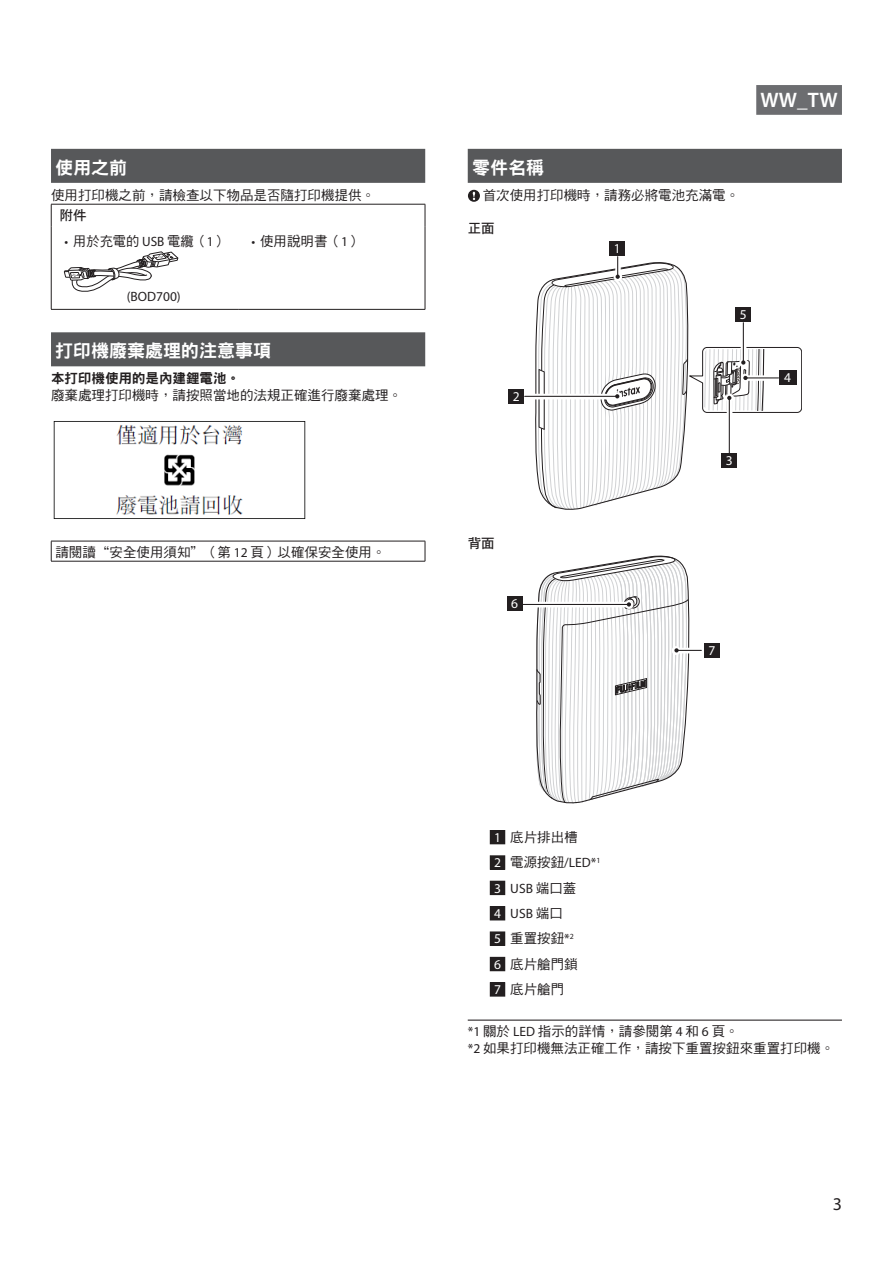
<style>
.page{position:relative;width:893px;height:1263px;background:#fff}
.page>*{position:absolute;margin:0;border:0;box-sizing:border-box;transform-origin:0 0}
.t1{font:600 21px "Myriad Pro";color:#fff}
.t2{font:18px "DF Hei Std W9";color:#fff}
.t3{font:18px "Myriad Pro";color:#231f20}
.t4{font:13.5px/25.3px "DF Hei Std W5";color:#231f20}
.t5{font:13.5px/25.3px "Myriad Pro";color:#231f20}
.t6{font:13.5px "DF Hei Std W9";color:#231f20}
.t7{font:13.5px "Myriad Pro";color:#fff}
.t8{font:13.5px "DF Hei Std W7";color:#231f20}
.s1{font-family:"Myriad Pro"}
.s2{font-family:"Myriad Pro";color:#fff}
.s3{color:#fff}
.s4{font-family:"DF Hei Std W5"}
</style>
<div class="page">
<div style="left:756px;top:85px;width:86px;height:30px;background:#6c6d70"></div>
<div style="left:51px;top:149px;width:374px;height:34px;background:#57585a"></div>
<div style="left:51px;top:332px;width:374px;height:34px;background:#57585a"></div>
<hr style="left:51px;top:204px;width:187px;height:1px;background:#231f20">
<svg style="left:51px;top:204px;width:1px;height:22px"></svg>
<hr style="left:238px;top:204px;width:187px;height:1px;background:#231f20">
<svg style="left:425px;top:204px;width:1px;height:22px"></svg>
<hr style="left:51px;top:226px;width:1px;height:83px;background:#231f20">
<hr style="left:425px;top:226px;width:1px;height:83px;background:#231f20">
<hr style="left:51px;top:309px;width:187px;height:1px;background:#231f20">
<hr style="left:238px;top:309px;width:187px;height:1px;background:#231f20">
<svg style="left:64px;top:251px;width:114px;height:41px"></svg>
<img style="left:53px;top:421px;width:253px;height:98px">
<hr style="left:51px;top:541px;width:374px;height:1px;background:#231f20">
<svg style="left:51px;top:541px;width:1px;height:20px"></svg>
<svg style="left:425px;top:541px;width:1px;height:20px"></svg>
<hr style="left:51px;top:561px;width:374px;height:1px;background:#231f20">
<div style="left:468px;top:149px;width:374px;height:34px;background:#57585a"></div>
<hr style="left:468px;top:1019px;width:374px;height:2px;background:#231f20">
<svg style="left:468px;top:190px;width:12px;height:12px"></svg>
<svg style="left:473px;top:192px;width:2px;height:8px"></svg>
<div style="left:609px;top:241px;width:16px;height:15px;background:#231f20"></div>
<svg style="left:524px;top:395px;width:11px;height:2px"></svg>
<hr style="left:525px;top:396px;width:92px;height:1px;background:#231f20">
<div style="left:508px;top:389px;width:16px;height:15px;background:#231f20"></div>
<svg style="left:535px;top:257px;width:267px;height:253px"></svg>
<div style="left:735px;top:307px;width:16px;height:15px;background:#231f20"></div>
<svg style="left:522px;top:600px;width:14px;height:9px"></svg>
<hr style="left:522px;top:604px;width:107px;height:1px;background:#231f20">
<svg style="left:536px;top:556px;width:165px;height:248px"></svg>
<div style="left:704px;top:643px;width:16px;height:15px;background:#231f20"></div>
<div style="left:507px;top:596px;width:15px;height:15px;background:#231f20"></div>
<div style="left:490px;top:830px;width:15px;height:14px;background:#231f20"></div>
<div style="left:490px;top:856px;width:15px;height:13px;background:#231f20"></div>
<div style="left:490px;top:855px;width:15px;height:14px;border:1px solid #231f20"></div>
<div style="left:490px;top:881px;width:15px;height:13px;background:#231f20"></div>
<div style="left:490px;top:881px;width:15px;height:14px;border:1px solid #231f20"></div>
<div style="left:490px;top:906px;width:15px;height:14px;background:#231f20"></div>
<div style="left:490px;top:932px;width:15px;height:13px;background:#231f20"></div>
<div style="left:490px;top:957px;width:15px;height:14px;background:#231f20"></div>
<div style="left:490px;top:983px;width:15px;height:13px;background:#231f20"></div>
<div style="left:490px;top:982px;width:15px;height:14px;border:1px solid #231f20"></div>
<h2 class="t2" style="left:55px;top:158px;width:74px">使用之前</h2>
<p class="t4" style="left:51px;top:182px;width:325px">使用打印機之前，請檢查以下物品是否隨打印機提供。</p>
<p class="t8" style="left:60px;top:208px;width:28px">附件</p>
<p class="t4" style="left:65px;top:229px;width:164px"><span class="s1">•</span> 用於充電的 <span class="s1">USB</span> 電纜（<span class="s1">1</span>）</p>
<p class="t4" style="left:251px;top:229px;width:112px"><span class="s1">•</span> 使用說明書（<span class="s1">1</span>）</p>
<p class="t5" style="left:127px;top:283px;width:56px">(BOD700)</p>
<h2 class="t2" style="left:55px;top:341px;width:218px">打印機廢棄處理的注意事項</h2>
<p class="t6" style="left:51px;top:371px;width:190px">本打印機使用的是內建鋰電池。</p>
<p class="t4" style="left:51px;top:382px;width:352px">廢棄處理打印機時，請按照當地的法規正確進行廢棄處理。</p>
<p class="t4" style="left:55px;top:539px;width:332px">請閱讀“安全使用須知”（第 <span class="s1">12</span> 頁）以確保安全使用。</p>
<h2 class="t2" style="left:472px;top:158px;width:73px">零件名稱</h2>
<p class="t4" style="left:483px;top:182px;width:258px">首次使用打印機時，請務必將電池充滿電。</p>
<p class="t8" style="left:468px;top:221px;width:28px">正面</p>
<p class="t7" style="left:614px;top:240px;width:8px">1</p>
<h1 class="t1" style="left:760px;top:87px;width:79px">WW_TW</h1>
<p class="t7" style="left:513px;top:388px;width:8px">2</p>
<p class="t7" style="left:740px;top:307px;width:8px">5</p>
<p class="t7" style="left:726px;top:453px;width:8px">3</p>
<p class="t7" style="left:784px;top:369px;width:8px">4</p>
<p class="t8" style="left:468px;top:536px;width:28px">背面</p>
<p class="t7" style="left:511px;top:595px;width:8px">6</p>
<p class="t7" style="left:708px;top:642px;width:8px">7</p>
<p class="t4" style="left:494px;top:824px;width:85px"><span class="s2">1</span> 底片排出槽</p>
<p class="t5" style="left:494px;top:850px;width:108px"><span class="s3">2</span> <span class="s4">電源按鈕</span>/LED*<sup>1<br></sup><span class="s3">3</span> USB <span class="s4">端口蓋<br></span><span class="s3">4</span> USB <span class="s4">端口</span></p>
<p class="t4" style="left:494px;top:926px;width:85px"><span class="s2">5</span> 重置按鈕<span class="s1">*</span><sup>2<br></sup><span class="s2">6</span> 底片艙門鎖<br><span class="s2">7</span> 底片艙門</p>
<p class="t4" style="left:468px;top:1023px;width:368px;line-height:16.8px"><span class="s1">*1</span> 關於 <span class="s1">LED</span> 指示的詳情，請參閱第 <span class="s1">4</span> 和 <span class="s1">6</span> 頁。<br><span class="s1">*2</span> 如果打印機無法正確工作，請按下重置按鈕來重置打印機。</p>
<h2 class="t3" style="left:833px;top:1193px;width:11px">3</h2>
</div>
